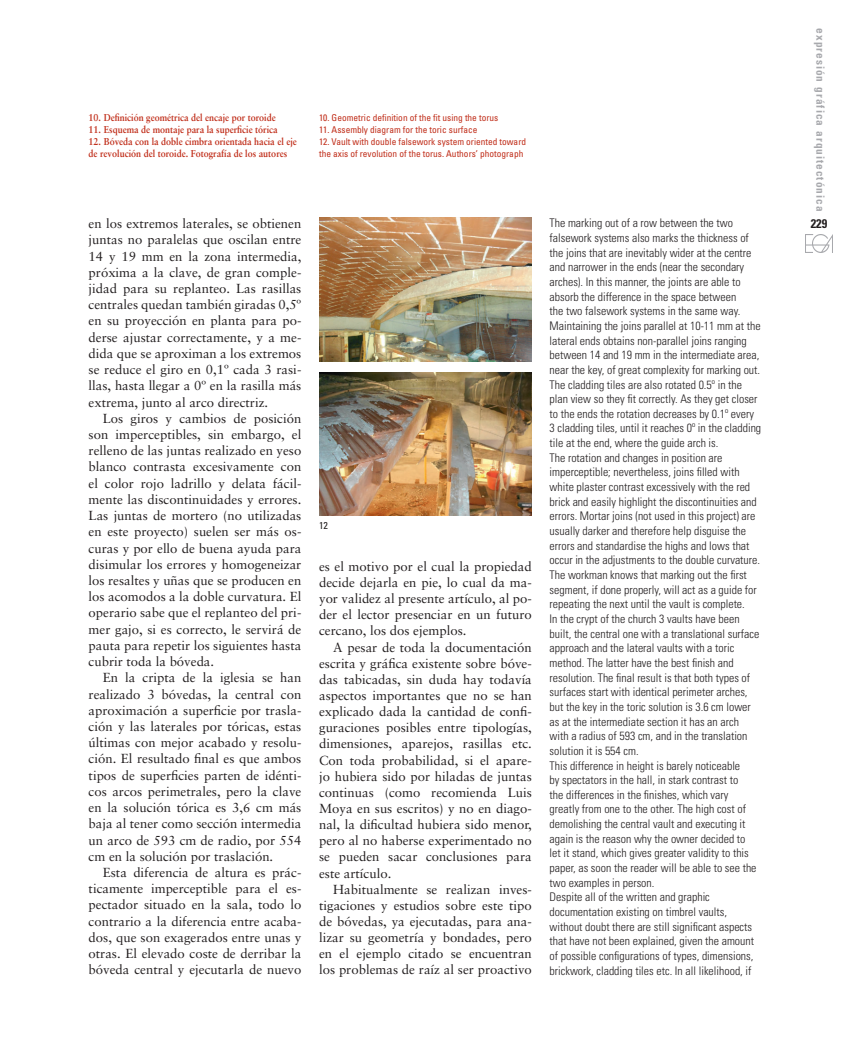
<style>
.page{position:relative;width:851px;height:1063px;background:#fff}
.page>*{position:absolute;margin:0;border:0;box-sizing:border-box;transform-origin:0 0}
.t1{font:13.12px/16.2px "Sabon";color:#231f20;text-align:justify}
.t2{font:700 condensed 12.5px "Univers";color:#231f20}
.t3{font:300 condensed 11.88px/14.6px "Univers";color:#231f20}
.t4{font:700 condensed 11.25px "Univers";letter-spacing:.09em;color:#a8a9ad}
.t5{font:700 10px/11.9px "Sabon";color:#c02d19;scale:.9 1}
.PIES_DE_FOTO_INGLES{font:condensed 10px "Univers";color:#231f20}
.t6{font:condensed 9.38px/11.9px "Univers";color:#c02d19}
</style>
<div class="page">
<img style="left:805px;top:235px;width:27px;height:17px">
<img style="left:319px;top:372px;width:212px;height:144px">
<img style="left:319px;top:218px;width:212px;height:144px">
<p class="t5" style="left:89px;top:111px;width:209px">10. Definición geométrica del encaje por toroide</p>
<p class="t5" style="left:89px;top:123px;width:212px">11. Esquema de montaje para la superficie tórica</p>
<p class="t5" style="left:89px;top:135px;width:233px">12. Bóveda con la doble cimbra orientada hacia el eje de revolución del toroide. Fotografía de los autores</p>
<p class="t6" style="left:319px;top:111px;width:181px">10. Geometric definition of the fit using the torus</p>
<p class="t6" style="left:319px;top:123px;width:160px">11. Assembly diagram for the toric surface</p>
<p class="t6" style="left:319px;top:135px;width:208px">12. Vault with double falsework system oriented toward the axis of revolution of the torus. Authors’ photograph</p>
<p class="t1" style="left:89px;top:215px;width:214px">en los extremos laterales, se obtienen juntas no paralelas que oscilan entre 14 y 19 mm en la zona intermedia, próxima a la clave, de gran comple&shy;jidad para su replanteo. Las rasillas centrales quedan también giradas 0,5º en su proyección en planta para po&shy;derse ajustar correctamente, y a me&shy;dida que se aproximan a los extremos se reduce el giro en 0,1º cada 3 rasi&shy;llas, hasta llegar a 0º en la rasilla más extrema, junto al arco directriz.</p>
<p class="t1" style="left:89px;top:410px;width:214px;text-indent:14px">Los giros y cambios de posición son imperceptibles, sin embargo, el relleno de las juntas realizado en yeso blanco contrasta excesivamente con el color rojo ladrillo y delata fácil&shy;mente las discontinuidades y errores.<br>Las juntas de mortero (no utilizadas en este proyecto) suelen ser más os&shy;curas y por ello de buena ayuda para disimular los errores y homogeneizar los resaltes y uñas que se producen en los acomodos a la doble curvatura. El operario sabe que el replanteo del pri&shy;mer gajo, si es correcto, le servirá de pauta para repetir los siguientes hasta cubrir toda la bóveda.</p>
<p class="t1" style="left:89px;top:669px;width:214px;text-indent:14px">En la cripta de la iglesia se han realizado 3 bóvedas, la central con aproximación a superficie por trasla&shy;ción y las laterales por tóricas, estas últimas con mejor acabado y resolu&shy;ción. El resultado final es que ambos tipos de superficies parten de idénti&shy;cos arcos perimetrales, pero la clave en la solución tórica es 3,6 cm más baja al tener como sección intermedia un arco de 593 cm de radio, por 554 cm en la solución por traslación.</p>
<p class="t1" style="left:89px;top:864px;width:214px;text-indent:14px">Esta diferencia de altura es prác&shy;ticamente imperceptible para el es&shy;pectador situado en la sala, todo lo contrario a la diferencia entre acaba&shy;dos, que son exagerados entre unas y otras. El elevado coste de derribar la bóveda central y ejecutarla de nuevo</p>
<p class="PIES_DE_FOTO_INGLES" style="left:319px;top:519px;width:10px">12</p>
<p class="t1" style="left:319px;top:558px;width:214px">es el motivo por el cual la propiedad decide dejarla en pie, lo cual da ma&shy;yor validez al presente artículo, al po&shy;der el lector presenciar en un futuro cercano, los dos ejemplos.</p>
<p class="t1" style="left:319px;top:639px;width:214px;text-indent:14px">A pesar de toda la documentación escrita y gráfica existente sobre bóve&shy;das tabicadas, sin duda hay todavía aspectos importantes que no se han explicado dada la cantidad de confi&shy;guraciones posibles entre tipologías, dimensiones, aparejos, rasillas etc.<br>Con toda probabilidad, si el apare&shy;jo hubiera sido por hiladas de juntas continuas (como recomienda Luis Moya en sus escritos) y no en diago&shy;nal, la dificultad hubiera sido menor, pero al no haberse experimentado no se pueden sacar conclusiones para este artículo.</p>
<p class="t1" style="left:319px;top:881px;width:214px;text-indent:14px">Habitualmente se realizan inves&shy;tigaciones y estudios sobre este tipo de bóvedas, ya ejecutadas, para ana&shy;lizar su geometría y bondades, pero en el ejemplo citado se encuentran los problemas de raíz al ser proactivo</p>
<p class="t3" style="left:549px;top:216px;width:213px">The marking out of a row between the two falsework systems also marks the thickness of the joins that are inevitably wider at the centre and narrower in the ends (near the secondary arches). In this manner, the joints are able to absorb the difference in the space between<br>the two falsework systems in the same way.<br>Maintaining the joins parallel at 10-11 mm at the lateral ends obtains non-parallel joins ranging between 14 and 19 mm in the intermediate area, near the key, of great complexity for marking out.<br>The cladding tiles are also rotated 0.5º in the plan view so they fit correctly. As they get closer to the ends the rotation decreases by 0.1º every 3 cladding tiles, until it reaches 0º in the cladding tile at the end, where the guide arch is.</p>
<p class="t3" style="left:549px;top:450px;width:212px">The rotation and changes in position are imperceptible; nevertheless, joins filled with white plaster contrast excessively with the red brick and easily highlight the discontinuities and errors. Mortar joins (not used in this project) are usually darker and therefore help disguise the errors and standardise the highs and lows that occur in the adjustments to the double curvature.<br>The workman knows that marking out the first segment, if done properly, will act as a guide for repeating the next until the vault is complete.</p>
<p class="t3" style="left:549px;top:611px;width:211px">In the crypt of the church 3 vaults have been built, the central one with a translational surface approach and the lateral vaults with a toric method. The latter have the best finish and resolution. The final result is that both types of surfaces start with identical perimeter arches, but the key in the toric solution is 3.6 cm lower as at the intermediate section it has an arch with a radius of 593 cm, and in the translation solution it is 554 cm.</p>
<p class="t3" style="left:549px;top:758px;width:208px">This difference in height is barely noticeable<br>by spectators in the hall, in stark contrast to<br>the differences in the finishes, which vary greatly from one to the other. The high cost of demolishing the central vault and executing it again is the reason why the owner decided to let it stand, which gives greater validity to this paper, as soon the reader will be able to see the two examples in person.</p>
<p class="t3" style="left:549px;top:890px;width:206px">Despite all of the written and graphic documentation existing on timbrel vaults, without doubt there are still significant aspects that have not been explained, given the amount of possible configurations of types, dimensions, brickwork, cladding tiles etc. In all likelihood, if</p>
<p class="t4" style="left:827px;top:28px;width:184px;rotate:90deg">expresión gráfica arquitectónica</p>
<p class="t2" style="left:810px;top:216px;width:18px">229</p>
</div>
